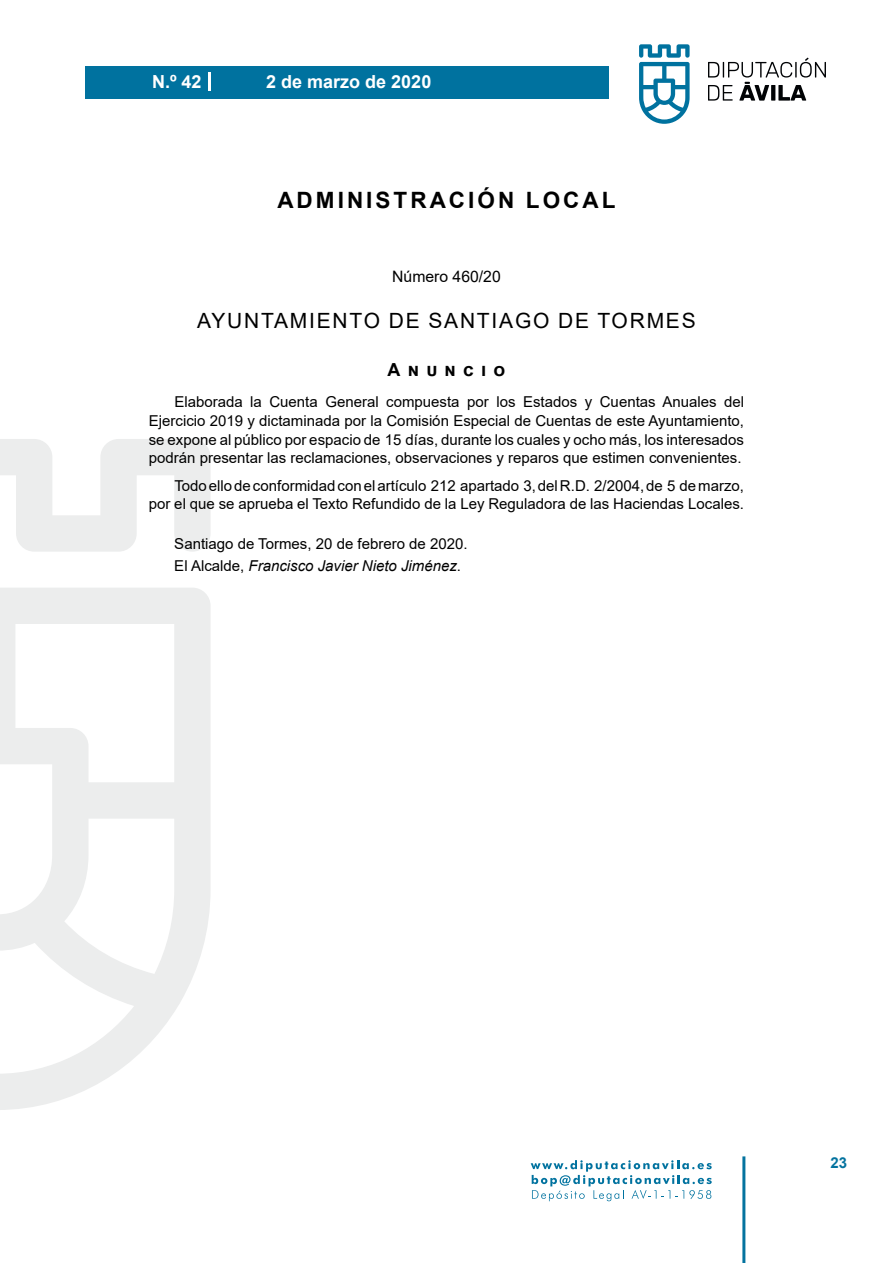
<style>
.page{position:relative;width:893px;height:1263px;background:#fff}
.page>*{position:absolute;margin:0;border:0;box-sizing:border-box;transform-origin:0 0}
.t1{font:700 22.5px "Arial";letter-spacing:.135em;color:#000}
.t2{font:21px "Arial";letter-spacing:.085em;color:#000}
.t3{font:700 18px "Arial";color:#fff}
.t4{font:700 18px "Arial";letter-spacing:.4em;color:#000}
.t5{font:15.75px "Arial";color:#000}
.t6{font:15px/18.8px "Arial";color:#000;text-align:justify}
.t7{font:700 15px "Arial";color:#04739f}
.s1{font-style:italic}
</style>
<div class="page">
<svg style="left:531px;top:1160px;width:181px;height:41px"></svg>
<div style="left:85px;top:66px;width:523px;height:33px;background:#00729f"></div>
<svg style="left:639px;top:44px;width:51px;height:80px"></svg>
<svg style="left:708px;top:58px;width:118px;height:43px"></svg>
<hr style="left:742px;top:1156px;width:3px;height:107px;background:#04739f">
<svg style="left:208px;top:72px;width:2px;height:18px"></svg>
<svg style="left:0;top:439px;width:211px;height:671px"></svg>
<p class="t3" style="left:152px;top:69px;width:51px">N.º 42</p>
<p class="t3" style="left:266px;top:69px;width:167px">2 de marzo de 2020</p>
<h1 class="t1" style="left:277px;top:184px;width:340px">ADMINISTRACIÓN LOCAL</h1>
<p class="t5" style="left:392px;top:266px;width:110px">Número 460/20</p>
<h2 class="t2" style="left:197px;top:307px;width:500px">AYUNTAMIENTO DE SANTIAGO DE TORMES</h2>
<p class="t4" style="left:388px;top:356px;width:119px">Anuncio</p>
<p class="t6" style="left:149px;top:392px;width:597px;text-indent:26px">Elaborada la Cuenta General compuesta por los Estados y Cuentas Anuales del Ejercicio 2019 y dictaminada por la Comisión Especial de Cuentas de este Ayuntamiento, se expone al público por espacio de 15 días, durante los cuales y ocho más, los interesados podrán presentar las reclamaciones, observaciones y reparos que estimen convenientes.</p>
<p class="t6" style="left:149px;top:476px;width:597px;text-align:right">Todo ello de conformidad con el artículo 212 apartado 3, del R.D. 2/2004, de 5 de marzo,<br>por el que se aprueba el Texto Refundido de la Ley Reguladora de las Haciendas Locales.</p>
<p class="t6" style="left:174px;top:532px;width:295px;line-height:22.2px">Santiago de Tormes, 20 de febrero de 2020.<br>El Alcalde, <span class="s1">Francisco Javier Nieto Jiménez</span>.</p>
<p class="t7" style="left:831px;top:1152px;width:18px">23</p>
</div>
